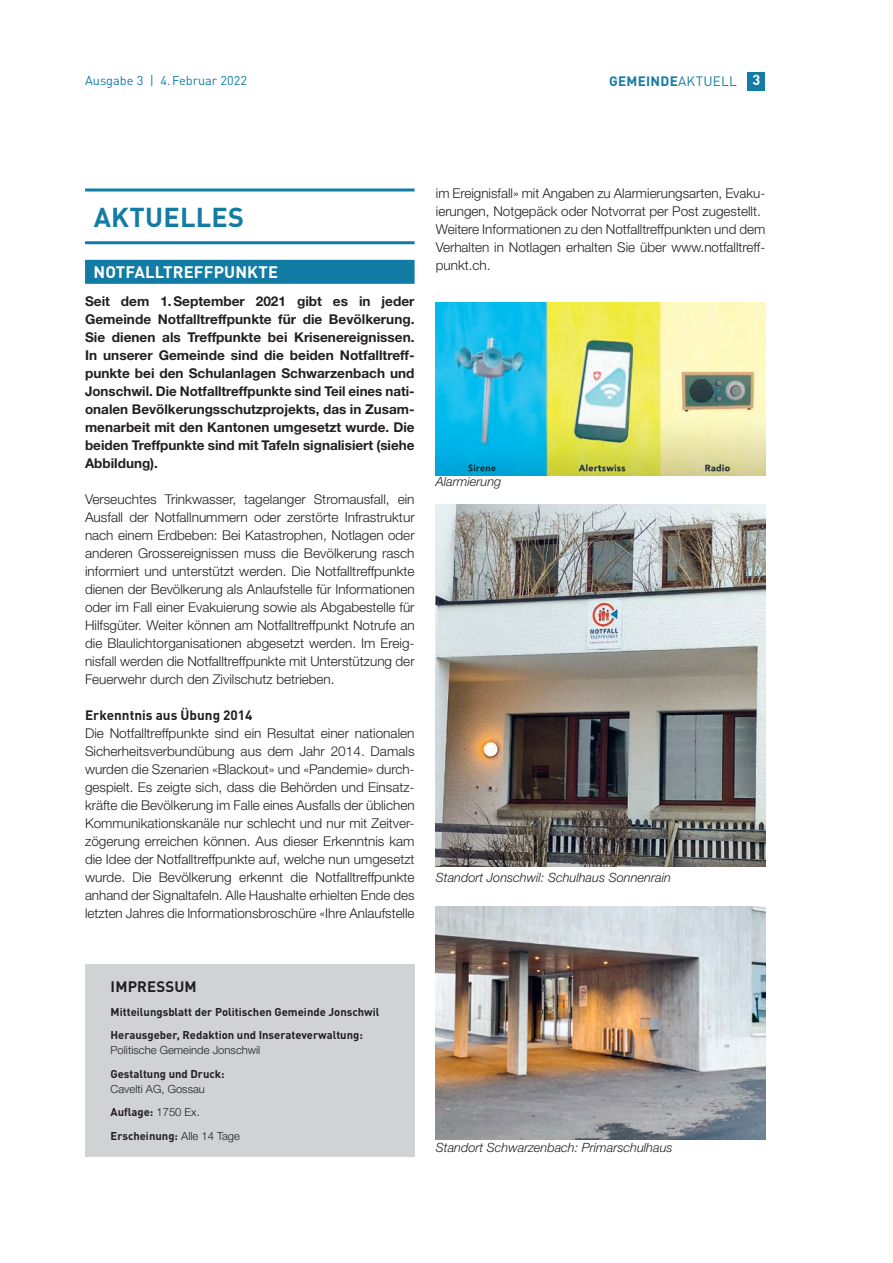
<style>
.page{position:relative;width:893px;height:1263px;background:#fff}
.page>*{position:absolute;margin:0;border:0;box-sizing:border-box;transform-origin:0 0}
.t1{font:700 27px "DIN Pro";letter-spacing:.01em;color:#137ca4}
.t2{font:700 16.5px "DIN Pro";letter-spacing:.01em;color:#fff}
.t3{font:700 15px "DIN Pro";letter-spacing:.01em;color:#231f20}
.t4{font:300 13.5px/18px "Helvetica Neue LT Std";color:#231f20;text-align:justify}
.t5{font:700 13.5px/18px "Helvetica Neue LT Std";color:#231f20;text-align:justify}
.t6{font:700 13.5px "DIN Pro";color:#231f20}
.t7{font:700 13.5px "DIN Pro";letter-spacing:.02em;color:#137ca4}
.t8{font:italic 300 12.75px "Helvetica Neue LT Std";color:#231f20}
.t9{font:12.75px "DIN Pro";color:#137ca4}
.t10{font:700 11.25px/23.5px "DIN Pro";color:#231f20}
.t11{font:300 11.25px "Helvetica Neue LT Std";color:#231f20}
.s1{font-weight:400}
.s2{font-size:14.4px;color:#fff}
.s3{font-family:"Helvetica Neue LT Std";font-weight:300}
</style>
<div class="page">
<hr style="left:0;top:0;width:1px;height:1263px;background:#caddea">
<hr style="left:85px;top:188px;width:330px;height:3px;background:#137ca4">
<hr style="left:85px;top:241px;width:330px;height:3px;background:#137ca4">
<div style="left:85px;top:260px;width:330px;height:24px;background:#137ca4"></div>
<img style="left:436px;top:504px;width:329px;height:362px">
<img style="left:436px;top:907px;width:329px;height:232px">
<img style="left:436px;top:303px;width:329px;height:172px">
<div style="left:85px;top:964px;width:330px;height:193px;background:#d1d2d4"></div>
<div style="left:747px;top:72px;width:18px;height:18px;background:#137ca4"></div>
<p class="t9" style="left:85px;top:72px;width:164px">Ausgabe 3 | 4.Februar 2022</p>
<p class="t7" style="left:609px;top:71px;width:153px">GEMEINDE<span class="s1">AKTUELL</span> <span class="s2">3</span></p>
<h1 class="t1" style="left:94px;top:198px;width:152px">AKTUELLES</h1>
<p class="t2" style="left:94px;top:261px;width:186px">NOTFALLTREFFPUNKTE</p>
<p class="t5" style="left:85px;top:292px;width:331px">Seit dem 1.September 2021 gibt es in jeder Gemeinde Notfalltreffpunkte für die Bevölkerung.<br>Sie dienen als Treffpunkte bei Krisenereignissen.<br>In unserer Gemeinde sind die beiden Notfalltreff&shy;punkte bei den Schulanlagen Schwarzenbach und Jonschwil. Die Notfalltreffpunkte sind Teil eines nati&shy;onalen Bevölkerungsschutzprojekts, das in Zusam&shy;menarbeit mit den Kantonen umgesetzt wurde. Die beiden Treffpunkte sind mit Tafeln signalisiert (siehe Abbildung).</p>
<p class="t4" style="left:85px;top:490px;width:331px">Verseuchtes Trinkwasser, tagelanger Stromausfall, ein Ausfall der Notfallnummern oder zerstörte Infrastruktur nach einem Erdbeben: Bei Katastrophen, Notlagen oder anderen Grossereignissen muss die Bevölkerung rasch informiert und unterstützt werden. Die Notfalltreffpunkte dienen der Bevölkerung als Anlaufstelle für Informationen oder im Fall einer Evakuierung sowie als Abgabestelle für Hilfsgüter. Weiter können am Notfalltreffpunkt Notrufe an die Blaulichtorganisationen abgesetzt werden. Im Ereig&shy;nisfall werden die Notfalltreffpunkte mit Unterstützung der Feuerwehr durch den Zivilschutz betrieben.</p>
<p class="t6" style="left:85px;top:706px;width:169px">Erkenntnis aus Übung 2014</p>
<p class="t4" style="left:85px;top:724px;width:331px">Die Notfalltreffpunkte sind ein Resultat einer nationalen Sicherheitsverbundübung aus dem Jahr 2014. Damals wurden die Szenarien «Blackout» und «Pandemie» durch&shy;gespielt. Es zeigte sich, dass die Behörden und Einsatz&shy;kräfte die Bevölkerung im Falle eines Ausfalls der üblichen Kommunikationskanäle nur schlecht und nur mit Zeitver&shy;zögerung erreichen können. Aus dieser Erkenntnis kam die Idee der Notfalltreffpunkte auf, welche nun umgesetzt wurde. Die Bevölkerung erkennt die Notfalltreffpunkte anhand der Signaltafeln. Alle Haushalte erhielten Ende des letzten Jahres die Informationsbroschüre «Ihre Anlaufstelle</p>
<p class="t4" style="left:436px;top:184px;width:331px;text-align:left">im Ereignisfall» mit Angaben zu Alarmierungsarten, Evaku&shy;ierungen, Notgepäck oder Notvorrat per Post zugestellt.<br>Weitere Informationen zu den Notfalltreffpunkten und dem Verhalten in Notlagen erhalten Sie über www.notfalltreff&shy;punkt.ch.</p>
<p class="t8" style="left:436px;top:474px;width:67px">Alarmierung</p>
<p class="t8" style="left:436px;top:870px;width:236px">Standort Jonschwil: Schulhaus Sonnenrain</p>
<p class="t3" style="left:111px;top:977px;width:88px">IMPRESSUM</p>
<p class="t10" style="left:111px;top:999px;width:271px">Mitteilungsblatt der Politischen Gemeinde Jonschwil<br>Herausgeber, Redaktion und Inserateverwaltung:</p>
<p class="t11" style="left:111px;top:1043px;width:151px">Politische Gemeinde Jonschwil</p>
<p class="t10" style="left:111px;top:1061px;width:116px">Gestaltung und Druck:</p>
<p class="t11" style="left:111px;top:1082px;width:96px">Cavelti AG, Gossau</p>
<p class="t10" style="left:111px;top:1100px;width:131px">Auflage: <span class="s3">1750 Ex.<br></span>Erscheinung: <span class="s3">Alle 14 Tage</span></p>
<p class="t8" style="left:436px;top:1140px;width:238px">Standort Schwarzenbach: Primarschulhaus</p>
</div>
